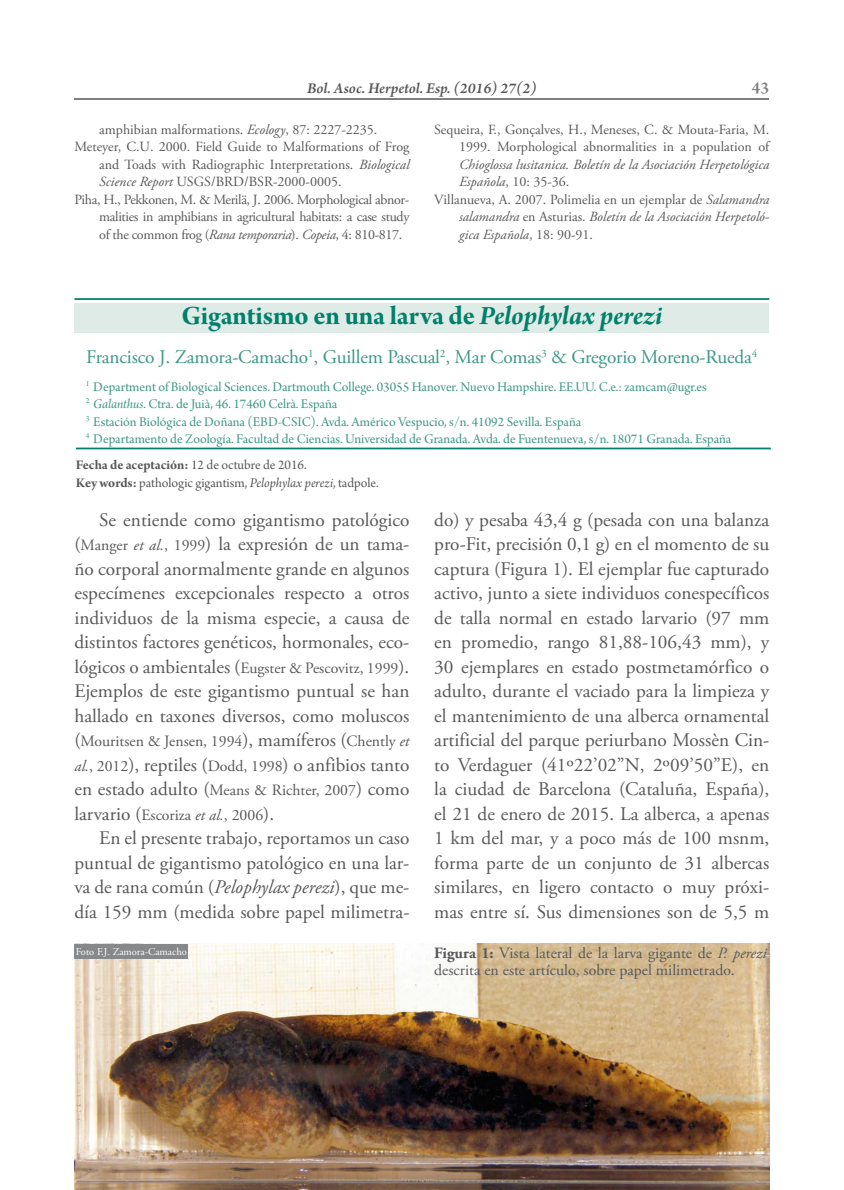
<style>
.page{position:relative;width:844px;height:1190px;background:#fff}
.page>*{position:absolute;margin:0;border:0;box-sizing:border-box;transform-origin:0 0}
.t1{font:28px "Arno Pro Bold Subhead";letter-spacing:-.005em;color:#00806b}
.t2{font:19.25px/24.5px "Adobe Garamond Pro";color:#58585a;text-align:justify}
.t3{font:19.25px "Adobe Garamond Pro";letter-spacing:-.015em;color:#3d9785}
.t4{font:600 17.5px "Arno Pro";color:#7e7f81}
.t5{font:15.75px/17.5px "Adobe Garamond Pro";color:#58585a}
.t6{font:italic 600 15.75px "Arno Pro";color:#58585a}
.t7{font:14px/17.5px "Adobe Garamond Pro";color:#58585a;text-align:right}
.t8{font:14px/17.5px "Arno Pro Subhead";color:#3d9785}
.t9{font:14px "Adobe Garamond Pro";letter-spacing:-.025em;color:#58585a}
.t10{font:italic 14px "Adobe Garamond Pro";color:#58585a}
.t11{font:14px "Arno Pro Subhead";color:#58585a}
.t12{font:14px "Arno Pro Bold Subhead";color:#58585a}
.t13{font:10.5px "Adobe Garamond Pro";letter-spacing:-.005em;color:#fff}
.s1{font-style:italic}
.s2{font-style:normal}
.s3{font-family:"Arno Pro Bold Italic Subhead"}
.s4{font-family:"Arno Pro Italic Subhead"}
.s5{font-family:"Arno Pro Subhead"}
.s6{font-family:"Arno Pro Bold Subhead"}
.s7{font-size:15.75px}
.s8{font-style:italic;font-size:15.75px}
.s9{font-size:19.25px}
.s10{font-weight:700}
</style>
<div class="page">
<hr style="left:74px;top:99px;width:695px;height:1px;background:#7e7f81">
<div style="left:74px;top:303px;width:695px;height:30px;background:#deebe6"></div>
<hr style="left:74px;top:298px;width:695px;height:2px;background:#00806b">
<hr style="left:76px;top:448px;width:694px;height:1px;background:#00806b">
<img style="left:74px;top:944px;width:695px;height:246px">
<div style="left:74px;top:944px;width:114px;height:15px;background:#87888a"></div>
<p class="t6" style="left:307px;top:78px;width:231px">Bol. Asoc. Herpetol. Esp. (2016) 27(2)</p>
<p class="t4" style="left:751px;top:76px;width:19px">43</p>
<p class="t7" style="left:99px;top:122px;width:279px">amphibian malformations. <span class="s1">Ecology</span>, 87: 2227-2235.</p>
<p class="t7" style="left:74px;top:139px;width:337px">Meteyer, C.U. 2000. Field Guide to Malformations of Frog</p>
<p class="t7" style="left:99px;top:157px;width:312px">and Toads with Radiographic Interpretations. <span class="s1">Biological</span></p>
<p class="t7" style="left:99px;top:174px;width:244px"><span class="s1">Science Report</span> USGS/BRD/BSR-2000-0005.</p>
<p class="t9" style="left:74px;top:194px;width:336px">Piha, H., Pekkonen, M. &amp; Merilä, J. 2006. Morphological abnor-</p>
<p class="t9" style="left:99px;top:211px;width:312px">malities in amphibians in agricultural habitats: a case study</p>
<p class="t9" style="left:99px;top:229px;width:304px">of the common frog (<span class="s1">Rana temporaria</span>). <span class="s1">Copeia</span>, 4: 810-817.</p>
<p class="t7" style="left:434px;top:122px;width:336px">Sequeira, F., Gonçalves, H., Meneses, C. &amp; Mouta-Faria, M.<br>1999. Morphological abnormalities in a population of</p>
<p class="t10" style="left:459px;top:159px;width:312px">Chioglossa lusitanica. Boletín de la Asociación Herpetológica</p>
<p class="t7" style="left:459px;top:174px;width:112px"><span class="s1">Española</span>, 10: 35-36.</p>
<p class="t7" style="left:434px;top:192px;width:336px">Villanueva, A. 2007. Polimelia en un ejemplar de <span class="s1">Salamandra</span></p>
<p class="t10" style="left:459px;top:211px;width:312px">salamandra <span class="s2">en Asturias.</span> Boletín de la Asociación Herpetoló-</p>
<p class="t10" style="left:459px;top:229px;width:135px">gica Española<span class="s2">, 18: 90-91.</span></p>
<h1 class="t1" style="left:181px;top:305px;width:482px">Gigantismo en una larva de <span class="s3">Pelophylax perezi</span></h1>
<p class="t3" style="left:86px;top:349px;width:672px">Francisco J. Zamora-Camacho<sup>1</sup>, Guillem Pascual<sup>2</sup>, Mar Comas<sup>3</sup> &amp; Gregorio Moreno-Rueda<sup>4</sup></p>
<p class="t8" style="left:86px;top:379px;width:647px"><sup>1</sup> Department of Biological Sciences. Dartmouth College. 03055 Hanover. Nuevo Hampshire. EE.UU. C.e.: zamcam@ugr.es<br><sup>2</sup> <span class="s4">Galanthus</span>. Ctra. de Juià, 46. 17460 Celrà. España<br><sup>3</sup> Estación Biológica de Doñana (EBD-CSIC). Avda. Américo Vespucio, s/n. 41092 Sevilla. España<br><sup>4</sup> Departamento de Zoología. Facultad de Ciencias. Universidad de Granada. Avda. de Fuentenueva, s/n. 18071 Granada. España</p>
<p class="t12" style="left:76px;top:460px;width:232px">Fecha de aceptación: <span class="s5">12 de octubre de 2016.</span></p>
<p class="t11" style="left:76px;top:477px;width:304px"><span class="s6">Key words:</span> pathologic gigantism, <span class="s4">Pelophylax perezi</span>, tadpole.</p>
<p class="t2" style="left:74px;top:509px;width:336px;text-indent:25px">Se entiende como gigantismo patológico (<span class="s7">Manger</span> <span class="s8">et al.</span><span class="s7">, 1999</span>) la expresión de un tama&shy;ño corporal anormalmente grande en algunos especímenes excepcionales respecto a otros individuos de la misma especie, a causa de distintos factores genéticos, hormonales, eco&shy;lógicos o ambientales (<span class="s7">Eugster &amp; Pescovitz, 1999</span>).<br>Ejemplos de este gigantismo puntual se han hallado en taxones diversos, como moluscos</p>
<p class="t5" style="left:74px;top:734px;width:336px"><span class="s9">(</span>Mouritsen &amp; Jensen, 1994<span class="s9">), mamíferos (</span>Chently <span class="s1">et</span></p>
<p class="t2" style="left:74px;top:754px;width:336px"><span class="s8">al.</span><span class="s7">, 2012</span>), reptiles (<span class="s7">Dodd, 1998</span>) o anfibios tanto en estado adulto (<span class="s7">Means &amp; Richter, 2007</span>) como</p>
<p class="t5" style="left:74px;top:807px;width:201px"><span class="s9">larvario (</span>Escoriza <span class="s1">et al.</span>, 2006<span class="s9">).</span></p>
<p class="t2" style="left:74px;top:827px;width:336px;text-indent:25px">En el presente trabajo, reportamos un caso puntual de gigantismo patológico en una lar&shy;va de rana común (<span class="s1">Pelophylax perezi</span>), que me&shy;día 159 mm (medida sobre papel milimetra-</p>
<p class="t13" style="left:76px;top:948px;width:113px">Foto F.J. Zamora-Camacho</p>
<p class="t2" style="left:434px;top:509px;width:337px">do) y pesaba 43,4 g (pesada con una balanza pro-Fit, precisión 0,1 g) en el momento de su captura (Figura 1). El ejemplar fue capturado activo, junto a siete individuos conespecíficos de talla normal en estado larvario (97 mm en promedio, rango 81,88-106,43 mm), y 30 ejemplares en estado postmetamórfico o adulto, durante el vaciado para la limpieza y el mantenimiento de una alberca ornamental artificial del parque periurbano Mossèn Cin&shy;to Verdaguer (41º22’02”N, 2º09’50”E), en la ciudad de Barcelona (Cataluña, España), el 21 de enero de 2015. La alberca, a apenas 1 km del mar, y a poco más de 100 msnm, forma parte de un conjunto de 31 albercas similares, en ligero contacto o muy próxi&shy;mas entre sí. Sus dimensiones son de 5,5 m</p>
<p class="t5" style="left:434px;top:945px;width:334px"><span class="s10">Figura 1:</span> Vista lateral de la larva gigante de <span class="s1">P. perezi </span>descrita en este artículo, sobre papel milimetrado.</p>
</div>
